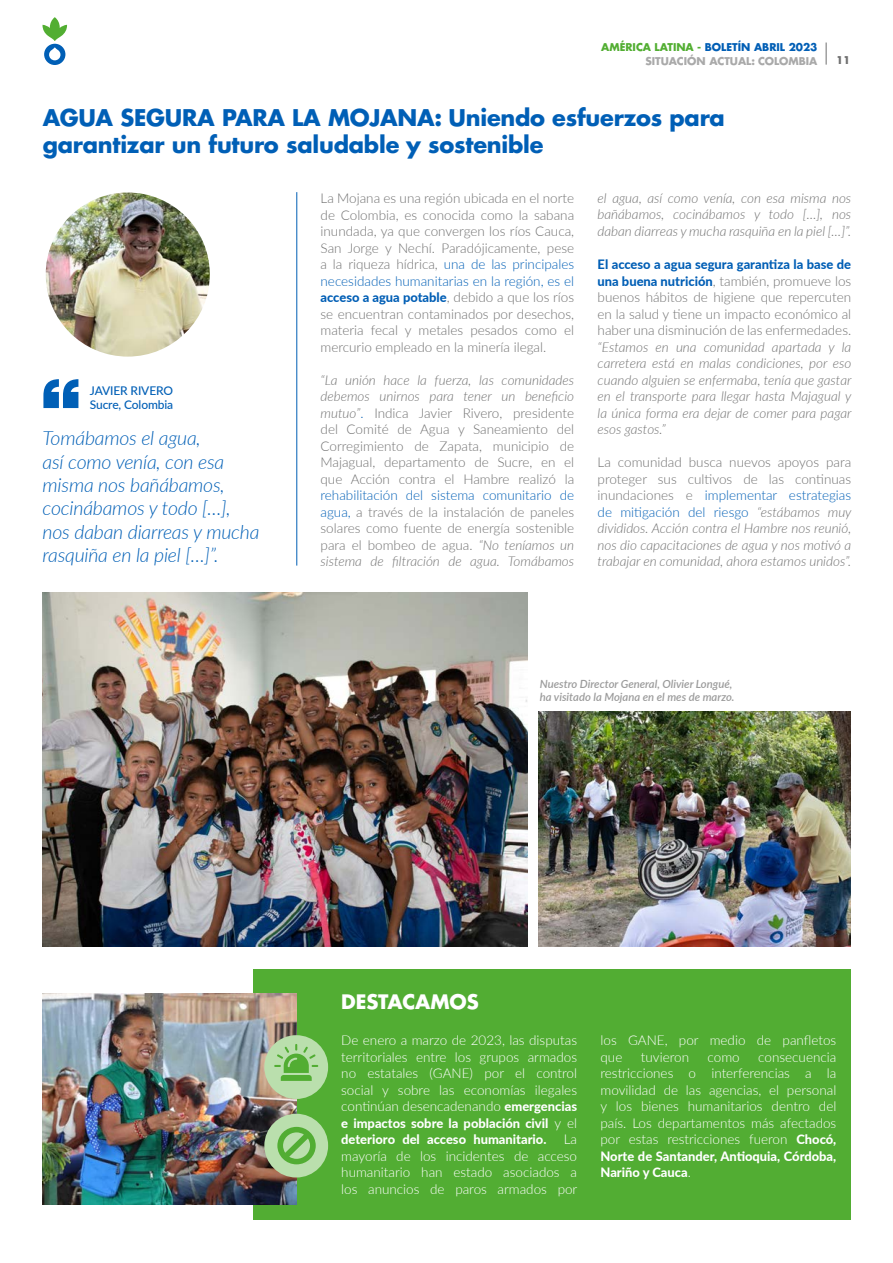
<style>
.page{position:relative;width:893px;height:1263px;background:#fff}
.page>*{position:absolute;margin:0;border:0;box-sizing:border-box;transform-origin:0 0}
.t1{font:700 22.5px "Futura LT Pro";letter-spacing:-.01em;color:#005fb6}
.t2{font:italic 300 19.5px/23.4px "Lato";letter-spacing:-.01em;color:#005fb6}
.t3{font:700 19.5px "Futura LT Pro";color:#fff}
.t4{font:300 13.5px/16.5px "Lato";color:#707070;text-align:justify}
.t5{font:italic 300 13.5px/16.5px "Lato";color:#707070;text-align:justify}
.t6{font:300 13.5px/16.5px "Lato";color:#fff;text-align:justify}
.t7{font:800 12.9px/16.5px "Lato";color:#fff}
.t8{font:800 12.9px "Lato";color:#005eb5}
.t9{font:500 12px "Lato";letter-spacing:-.01em;color:#005fb6}
.t10{font:italic 600 11.25px "Lato";color:#9b9b9b}
.t11{font:700 10.5px/13.4px "Futura LT Pro";color:#a9a9a9;text-align:right}
.t12{font:700 10.5px "Futura LT Pro";color:#707070}
.s1{color:#52ae32}
.s2{color:#005eb5}
.s3{color:#005fb6}
.s4{font-weight:300;font-size:13.5px;color:#707070}
.s5{font-style:italic}
.s6{font-weight:800;font-style:normal;font-size:12.9px;color:#005eb5}
.s7{font-style:normal}
.s8{font-style:normal;color:#005fb6}
.s9{font-weight:800;font-size:12.9px}
.s10{font-weight:300;font-size:13.5px}
</style>
<div class="page">
<svg style="left:826px;top:43px;width:1px;height:22px"></svg>
<svg style="left:43px;top:17px;width:24px;height:48px"></svg>
<div style="left:253px;top:969px;width:597px;height:251px;background:#52ad33"></div>
<img style="left:43px;top:993px;width:253px;height:211px">
<img style="left:43px;top:592px;width:484px;height:354px">
<img style="left:539px;top:711px;width:311px;height:235px">
<div style="left:264px;top:1035px;width:64px;height:64px;background:#badfad;border-radius:50%"></div>
<svg style="left:274px;top:1044px;width:44px;height:37px"></svg>
<div style="left:264px;top:1114px;width:64px;height:63px;background:#badfad;border-radius:50%"></div>
<hr style="left:296px;top:192px;width:1px;height:374px;background:#005eb5">
<img style="left:44px;top:191px;width:167px;height:167px;border-radius:84px">
<svg style="left:43px;top:379px;width:35px;height:29px"></svg>
<svg style="left:277px;top:1127px;width:39px;height:37px"></svg>
<p class="t11" style="left:601px;top:40px;width:218px"><span class="s1">AMÉRICA LATINA -</span> <span class="s2">BOLETÍN ABRIL 2023<br></span>SITUACIÓN ACTUAL: COLOMBIA</p>
<p class="t1" style="left:43px;top:100px;width:684px">AGUA SEGURA PARA LA MOJANA: Uniendo esfuerzos para</p>
<p class="t1" style="left:43px;top:127px;width:502px">garantizar un futuro saludable y sostenible</p>
<p class="t12" style="left:836px;top:52px;width:16px">11</p>
<p class="t9" style="left:90px;top:382px;width:85px">JAVIER RIVERO</p>
<p class="t9" style="left:90px;top:396px;width:85px">Sucre, Colombia</p>
<p class="t2" style="left:43px;top:426px;width:218px">Tomábamos el agua,<br>así como venía, con esa misma nos bañábamos, cocinábamos y todo […], nos daban diarreas y mucha rasquiña en la piel […]”.</p>
<p class="t4" style="left:321px;top:189px;width:255px">La Mojana es una región ubicada en el norte de Colombia, es conocida como la sabana inundada, ya que convergen los ríos Cauca, San Jorge y Nechí. Paradójicamente, pese a la riqueza hídrica, <span class="s3">una de las principales necesidades humanitarias en la región, es el</span></p>
<p class="t8" style="left:321px;top:288px;width:255px">acceso a agua potable<span class="s4">, debido a que los ríos</span></p>
<p class="t4" style="left:321px;top:305px;width:255px">se encuentran contaminados por desechos, materia fecal y metales pesados como el mercurio empleado en la minería ilegal.</p>
<p class="t4" style="left:321px;top:371px;width:255px"><span class="s5">“La unión hace la fuerza, las comunidades debemos unirnos para tener un beneficio mutuo”</span><span class="s2">.</span> Indica Javier Rivero, presidente del Comité de Agua y Saneamiento del Corregimiento de Zapata, municipio de Majagual, departamento de Sucre, en el que Acción contra el Hambre realizó la <span class="s3">rehabilitación del sistema comunitario de agua,</span> a través de la instalación de paneles solares como fuente de energía sostenible para el bombeo de agua. <span class="s5">“No teníamos un sistema de filtración de agua. Tomábamos</span></p>
<p class="t5" style="left:598px;top:189px;width:255px">el agua, así como venía, con esa misma nos bañábamos, cocinábamos y todo […], nos daban diarreas y mucha rasquiña en la piel […]”.</p>
<p class="t8" style="left:598px;top:255px;width:255px">El acceso a agua segura garantiza la base de</p>
<p class="t5" style="left:598px;top:272px;width:255px"><span class="s6">una buena nutrición</span><span class="s7">, también, promueve los buenos hábitos de higiene que repercuten en la salud y tiene un impacto económico al haber una disminución de las enfermedades. </span>“Estamos en una comunidad apartada y la carretera está en malas condiciones, por eso cuando alguien se enfermaba, tenía que gastar en el transporte para llegar hasta Majagual y la única forma era dejar de comer para pagar esos gastos.”</p>
<p class="t5" style="left:598px;top:453px;width:255px"><span class="s7">La comunidad busca nuevos apoyos para proteger sus cultivos de las continuas inundaciones e</span> <span class="s8">implementar estrategias de mitigación del riesgo</span> “estábamos muy divididos. Acción contra el Hambre nos reunió, nos dio capacitaciones de agua y nos motivó a trabajar en comunidad, ahora estamos unidos”.</p>
<p class="t10" style="left:540px;top:676px;width:194px">Nuestro Director General, Olivier Longué,</p>
<p class="t10" style="left:540px;top:689px;width:196px">ha visitado la Mojana en el mes de marzo.</p>
<p class="t3" style="left:341px;top:987px;width:139px">DESTACAMOS</p>
<p class="t6" style="left:341px;top:1032px;width:237px">De enero a marzo de 2023, las disputas territoriales entre los grupos armados no estatales (GANE) por el control social y sobre las economías ilegales continúan desencadenando <span class="s9">emergencias</span></p>
<p class="t7" style="left:341px;top:1114px;width:237px">e impactos sobre la población civil <span class="s10">y el </span>deterioro del acceso humanitario.</p>
<p class="t6" style="left:341px;top:1131px;width:238px;text-indent:222px">La mayoría de los incidentes de acceso humanitario han estado asociados a los anuncios de paros armados por</p>
<p class="t6" style="left:600px;top:1032px;width:237px">los GANE, por medio de panfletos que</p>
<p class="t6" style="left:600px;top:1048px;width:237px;text-indent:158px">consecuencia restricciones o interferencias a la movilidad de las agencias, el personal y los bienes humanitarios dentro del país. Los departamentos más afectados por estas restricciones fueron <span class="s9">Chocó,</span></p>
<p class="t7" style="left:600px;top:1147px;width:237px">Norte de Santander, Antioquia, Córdoba,<br>Nariño y Cauca<span class="s10">.</span></p>
<p class="t6" style="left:641px;top:1048px;width:50px">tuvieron</p>
<p class="t6" style="left:708px;top:1048px;width:34px">como</p>
</div>
